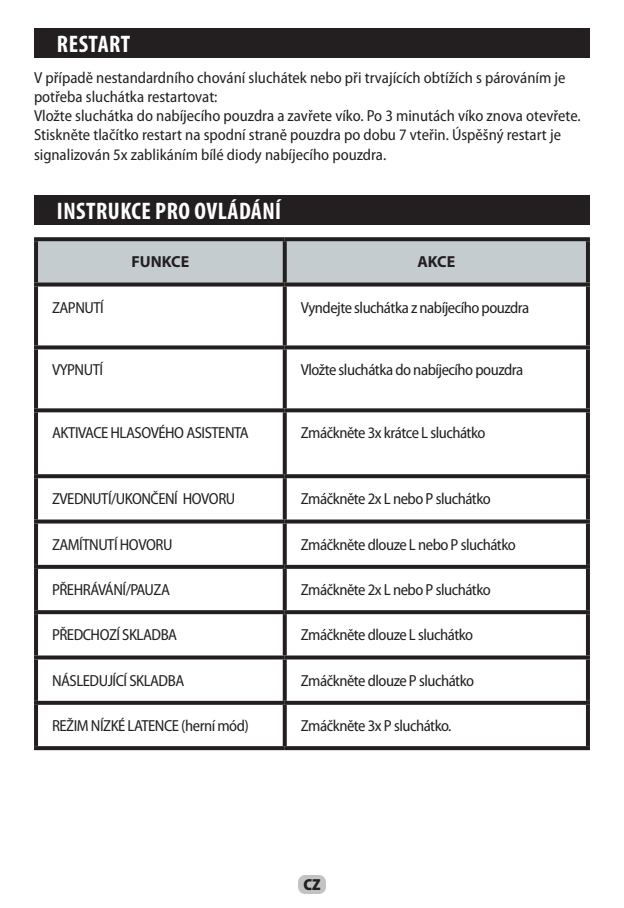
<style>
.page{position:relative;width:624px;height:908px;background:#fff}
.page>*{position:absolute;margin:0;border:0;box-sizing:border-box;transform-origin:0 0}
.t1{font:700 condensed 24px "Myriad Pro";letter-spacing:.02em;color:#fff}
.t2{font:semi-condensed 16px "Myriad Pro";letter-spacing:-.03em;color:#231f20}
.t3{font:semi-condensed 16px/19.2px "Myriad Pro";color:#231f20}
.t4{font:700 16px "Myriad Pro";color:#231f20}
.t5{font:900 semi-condensed 16px "Myriad Pro";color:#231f20}
</style>
<div class="page">
<img style="left:298px;top:875px;width:27px;height:17px">
<div style="left:34px;top:28px;width:556px;height:30px;background:#231f20"></div>
<div style="left:34px;top:195px;width:556px;height:30px;background:#231f20"></div>
<div style="left:38px;top:241px;width:548px;height:41px;background:#c5cccf"></div>
<svg style="left:34px;top:237px;width:251px;height:4px"></svg>
<hr style="left:34px;top:241px;width:4px;height:41px;background:#231f20">
<svg style="left:285px;top:237px;width:305px;height:4px"></svg>
<svg style="left:283px;top:241px;width:4px;height:41px"></svg>
<hr style="left:586px;top:241px;width:4px;height:41px;background:#231f20">
<svg style="left:34px;top:282px;width:251px;height:4px"></svg>
<hr style="left:34px;top:286px;width:4px;height:59px;background:#231f20">
<svg style="left:285px;top:282px;width:305px;height:4px"></svg>
<svg style="left:283px;top:286px;width:4px;height:59px"></svg>
<hr style="left:586px;top:286px;width:4px;height:59px;background:#231f20">
<svg style="left:34px;top:345px;width:251px;height:4px"></svg>
<hr style="left:34px;top:349px;width:4px;height:59px;background:#231f20">
<svg style="left:285px;top:345px;width:305px;height:4px"></svg>
<svg style="left:283px;top:349px;width:4px;height:59px"></svg>
<hr style="left:586px;top:349px;width:4px;height:59px;background:#231f20">
<svg style="left:34px;top:408px;width:251px;height:4px"></svg>
<hr style="left:34px;top:412px;width:4px;height:62px;background:#231f20">
<svg style="left:285px;top:408px;width:305px;height:4px"></svg>
<svg style="left:283px;top:412px;width:4px;height:62px"></svg>
<hr style="left:586px;top:412px;width:4px;height:62px;background:#231f20">
<svg style="left:34px;top:474px;width:251px;height:4px"></svg>
<hr style="left:34px;top:478px;width:4px;height:41px;background:#231f20">
<svg style="left:285px;top:474px;width:305px;height:4px"></svg>
<svg style="left:283px;top:478px;width:4px;height:41px"></svg>
<hr style="left:586px;top:478px;width:4px;height:41px;background:#231f20">
<svg style="left:34px;top:519px;width:251px;height:4px"></svg>
<hr style="left:34px;top:523px;width:4px;height:41px;background:#231f20">
<svg style="left:285px;top:519px;width:305px;height:4px"></svg>
<svg style="left:283px;top:523px;width:4px;height:41px"></svg>
<hr style="left:586px;top:523px;width:4px;height:41px;background:#231f20">
<svg style="left:34px;top:564px;width:251px;height:4px"></svg>
<hr style="left:34px;top:568px;width:4px;height:42px;background:#231f20">
<svg style="left:285px;top:564px;width:305px;height:4px"></svg>
<svg style="left:283px;top:568px;width:4px;height:42px"></svg>
<hr style="left:586px;top:568px;width:4px;height:42px;background:#231f20">
<svg style="left:34px;top:610px;width:251px;height:4px"></svg>
<hr style="left:34px;top:614px;width:4px;height:41px;background:#231f20">
<svg style="left:285px;top:610px;width:305px;height:4px"></svg>
<svg style="left:283px;top:614px;width:4px;height:41px"></svg>
<hr style="left:586px;top:614px;width:4px;height:41px;background:#231f20">
<svg style="left:34px;top:655px;width:251px;height:4px"></svg>
<hr style="left:34px;top:659px;width:4px;height:41px;background:#231f20">
<svg style="left:285px;top:655px;width:305px;height:4px"></svg>
<svg style="left:283px;top:659px;width:4px;height:41px"></svg>
<hr style="left:586px;top:659px;width:4px;height:41px;background:#231f20">
<svg style="left:34px;top:700px;width:251px;height:4px"></svg>
<hr style="left:34px;top:704px;width:4px;height:41px;background:#231f20">
<svg style="left:285px;top:700px;width:305px;height:4px"></svg>
<svg style="left:283px;top:704px;width:4px;height:41px"></svg>
<hr style="left:586px;top:704px;width:4px;height:41px;background:#231f20">
<svg style="left:34px;top:745px;width:251px;height:4px"></svg>
<svg style="left:285px;top:745px;width:305px;height:4px"></svg>
<h1 class="t1" style="left:57px;top:29px;width:75px">RESTART</h1>
<p class="t3" style="left:34px;top:67px;width:548px">V případě nestandardního chování sluchátek nebo při trvajících obtížích s párováním je potřeba sluchátka restartovat:<br>Vložte sluchátka do nabíjecího pouzdra a zavřete víko. Po 3 minutách víko znova otevřete.<br>Stiskněte tlačítko restart na spodní straně pouzdra po dobu 7 vteřin. Úspěšný restart je signalizován 5x zablikáním bílé diody nabíjecího pouzdra.</p>
<h1 class="t1" style="left:57px;top:196px;width:226px">INSTRUKCE PRO OVLÁDÁNÍ</h1>
<p class="t4" style="left:131px;top:251px;width:59px">FUNKCE</p>
<p class="t4" style="left:417px;top:251px;width:39px">AKCE</p>
<p class="t2" style="left:52px;top:297px;width:53px">ZAPNUTÍ</p>
<p class="t2" style="left:301px;top:297px;width:230px">Vyndejte sluchátka z nabíjecího pouzdra</p>
<p class="t2" style="left:52px;top:360px;width:53px">VYPNUTÍ</p>
<p class="t2" style="left:301px;top:360px;width:224px">Vložte sluchátka do nabíjecího pouzdra</p>
<p class="t2" style="left:52px;top:423px;width:198px">AKTIVACE HLASOVÉHO ASISTENTA</p>
<p class="t2" style="left:301px;top:423px;width:186px">Zmáčkněte 3x krátce L sluchátko</p>
<p class="t2" style="left:52px;top:489px;width:185px">ZVEDNUTÍ/UKONČENÍ HOVORU</p>
<p class="t2" style="left:301px;top:489px;width:191px">Zmáčkněte 2x L nebo P sluchátko</p>
<p class="t2" style="left:52px;top:534px;width:122px">ZAMÍTNUTÍ HOVORU</p>
<p class="t2" style="left:301px;top:534px;width:216px">Zmáčkněte dlouze L nebo P sluchátko</p>
<p class="t2" style="left:52px;top:579px;width:119px">PŘEHRÁVÁNÍ/PAUZA</p>
<p class="t2" style="left:301px;top:579px;width:191px">Zmáčkněte 2x L nebo P sluchátko</p>
<p class="t2" style="left:52px;top:624px;width:127px">PŘEDCHOZÍ SKLADBA</p>
<p class="t2" style="left:301px;top:624px;width:174px">Zmáčkněte dlouze L sluchátko</p>
<p class="t2" style="left:52px;top:670px;width:134px">NÁSLEDUJÍCÍ SKLADBA</p>
<p class="t2" style="left:301px;top:670px;width:175px">Zmáčkněte dlouze P sluchátko</p>
<p class="t2" style="left:52px;top:715px;width:198px">REŽIM NÍZKÉ LATENCE (herní mód)</p>
<p class="t2" style="left:301px;top:715px;width:152px">Zmáčkněte 3x P sluchátko.</p>
<p class="t5" style="left:303px;top:873px;width:19px">CZ</p>
</div>
